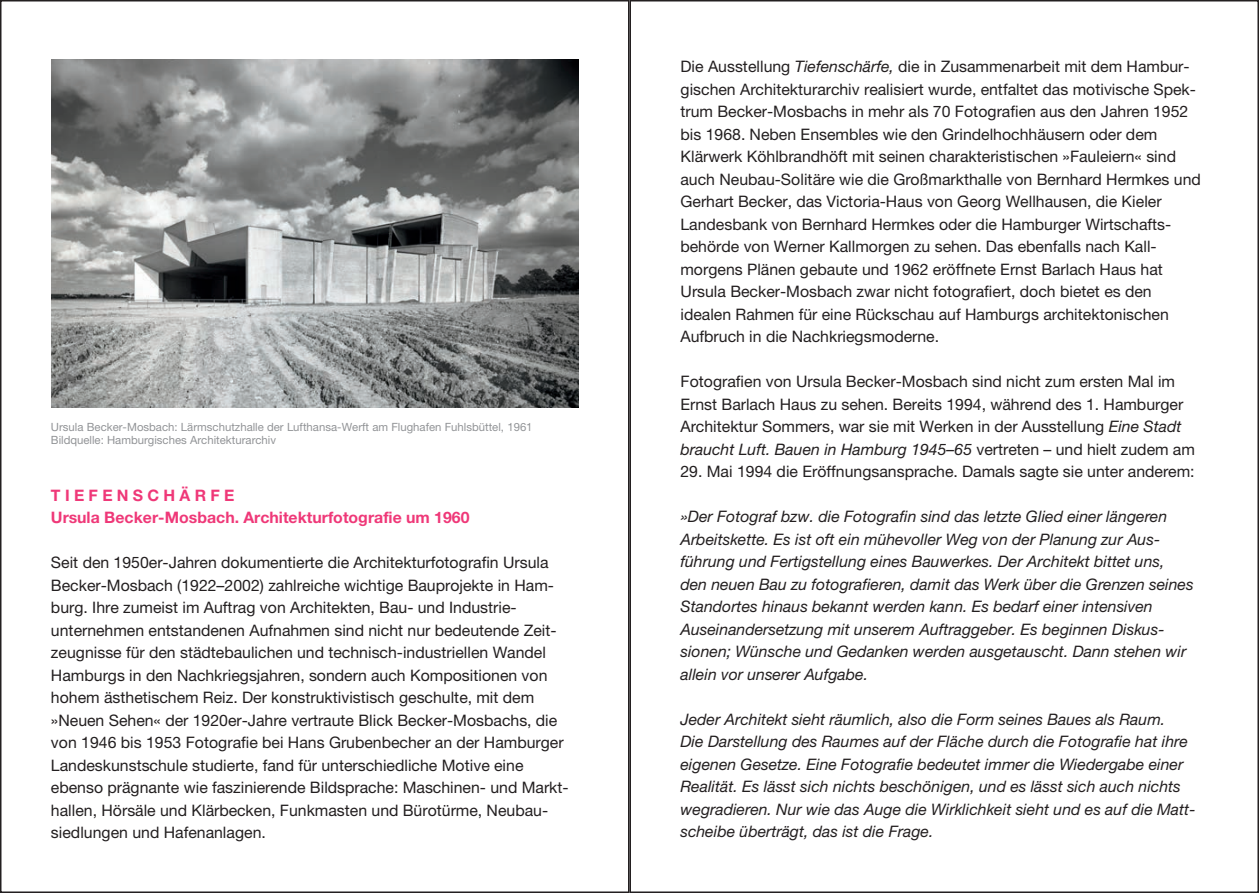
<style>
.page{position:relative;width:1259px;height:893px;background:#fff}
.page>*{position:absolute;margin:0;border:0;box-sizing:border-box;transform-origin:0 0}
.t1{font:15.9px/22.5px "Helvetica Neue LT Std";color:#231f20}
.t2{font:italic 15.9px/22.5px "Helvetica Neue LT Std";color:#231f20}
.t3{font:700 15.9px/22.5px "Helvetica Neue LT Std";color:#ef3878}
.t4{font:11.4px/13.2px "Helvetica Neue LT Std";color:#929497}
.s1{font-style:italic}
</style>
<div class="page">
<img style="left:51px;top:60px;width:527px;height:347px">
<p class="t4" style="left:51px;top:421px;width:483px">Ursula Becker-Mosbach: Lärmschutzhalle der Lufthansa-Werft am Flughafen Fuhlsbüttel, 1961<br>Bildquelle: Hamburgisches Architekturarchiv</p>
<p class="t3" style="left:51px;top:484px;width:420px">T I E F E N S C H Ä R F E<br>Ursula Becker-Mosbach. Architekturfotografie um 1960</p>
<p class="t1" style="left:51px;top:553px;width:519px">Seit den 1950er-Jahren dokumentierte die Architekturfotografin Ursula Becker-Mosbach (1922–2002) zahlreiche wichtige Bauprojekte in Ham&shy;burg. Ihre zumeist im Auftrag von Architekten, Bau- und Industrie&shy;unternehmen entstandenen Aufnahmen sind nicht nur bedeutende Zeit&shy;zeugnisse für den städtebaulichen und technisch-industriellen Wandel Hamburgs in den Nachkriegsjahren, sondern auch Kompositionen von hohem ästhetischem Reiz. Der konstruktivistisch geschulte, mit dem »Neuen Sehen« der 1920er-Jahre vertraute Blick Becker-Mosbachs, die von 1946 bis 1953 Fotografie bei Hans Grubenbecher an der Hamburger Landeskunstschule studierte, fand für unterschiedliche Motive eine ebenso prägnante wie faszinierende Bildsprache: Maschinen- und Markt&shy;hallen, Hörsäle und Klärbecken, Funkmasten und Bürotürme, Neubau&shy;siedlungen und Hafenanlagen.</p>
<p class="t3" style="left:51px;top:512px;width:185px">T I E F E N S C H Ä R F E</p>
<p class="t1" style="left:51px;top:581px;width:519px">Seit den 1950er-Jahren dokumentierte die Architekturfotografin Ursula Becker-Mosbach (1922–2002) zahlreiche wichtige Bauprojekte in Ham&shy;burg. Ihre zumeist im Auftrag von Architekten, Bau- und Industrie&shy;unternehmen entstandenen Aufnahmen sind nicht nur bedeutende Zeit&shy;zeugnisse für den städtebaulichen und technisch-industriellen Wandel Hamburgs in den Nachkriegsjahren, sondern auch Kompositionen von hohem ästhetischem Reiz. Der konstruktivistisch geschulte, mit dem »Neuen Sehen« der 1920er-Jahre vertraute Blick Becker-Mosbachs, die von 1946 bis 1953 Fotografie bei Hans Grubenbecher an der Hamburger Landeskunstschule studierte, fand für unterschiedliche Motive eine ebenso prägnante wie faszinierende Bildsprache: Maschinen- und Markt-</p>
<p class="t1" style="left:680px;top:57px;width:522px">Die Ausstellung <span class="s1">Tiefenschärfe,</span> die in Zusammenarbeit mit dem Hambur&shy;gischen Architekturarchiv realisiert wurde, entfaltet das motivische Spek&shy;trum Becker-Mosbachs in mehr als 70 Fotografien aus den Jahren 1952 bis 1968. Neben Ensembles wie den Grindelhochhäusern oder dem Klärwerk Köhlbrandhöft mit seinen charakteristischen »Fauleiern« sind auch Neubau-Solitäre wie die Großmarkthalle von Bernhard Hermkes und Gerhart Becker, das Victoria-Haus von Georg Wellhausen, die Kieler Landesbank von Bernhard Hermkes oder die Hamburger Wirtschafts&shy;behörde von Werner Kallmorgen zu sehen. Das ebenfalls nach Kall&shy;morgens Plänen gebaute und 1962 eröffnete Ernst Barlach Haus hat Ursula Becker-Mosbach zwar nicht fotografiert, doch bietet es den idealen Rahmen für eine Rückschau auf Hamburgs architektonischen Aufbruch in die Nachkriegsmoderne.</p>
<p class="t1" style="left:680px;top:372px;width:516px">Fotografien von Ursula Becker-Mosbach sind nicht zum ersten Mal im Ernst Barlach Haus zu sehen. Bereits 1994, während des 1. Hamburger Architektur Sommers, war sie mit Werken in der Ausstellung <span class="s1">Eine Stadt braucht Luft. Bauen in Hamburg 1945–65</span> vertreten – und hielt zudem am</p>
<p class="t1" style="left:680px;top:462px;width:516px">29. Mai 1994 die Eröffnungsansprache. Damals sagte sie unter anderem:</p>
<p class="t2" style="left:680px;top:507px;width:515px">»Der Fotograf bzw. die Fotografin sind das letzte Glied einer längeren Arbeitskette. Es ist oft ein mühevoller Weg von der Planung zur Aus&shy;führung und Fertigstellung eines Bauwerkes. Der Architekt bittet uns, den neuen Bau zu fotografieren, damit das Werk über die Grenzen seines Standortes hinaus bekannt werden kann. Es bedarf einer intensiven Auseinandersetzung mit unserem Auftraggeber. Es beginnen Diskus&shy;sionen; Wünsche und Gedanken werden ausgetauscht. Dann stehen wir allein vor unserer Aufgabe.</p>
<p class="t2" style="left:680px;top:709px;width:516px">Jeder Architekt sieht räumlich, also die Form seines Baues als Raum.<br>Die Darstellung des Raumes auf der Fläche durch die Fotografie hat ihre eigenen Gesetze. Eine Fotografie bedeutet immer die Wiedergabe einer Realität. Es lässt sich nichts beschönigen, und es lässt sich auch nichts wegradieren. Nur wie das Auge die Wirklichkeit sieht und es auf die Matt&shy;scheibe überträgt, das ist die Frage.</p>
</div>
